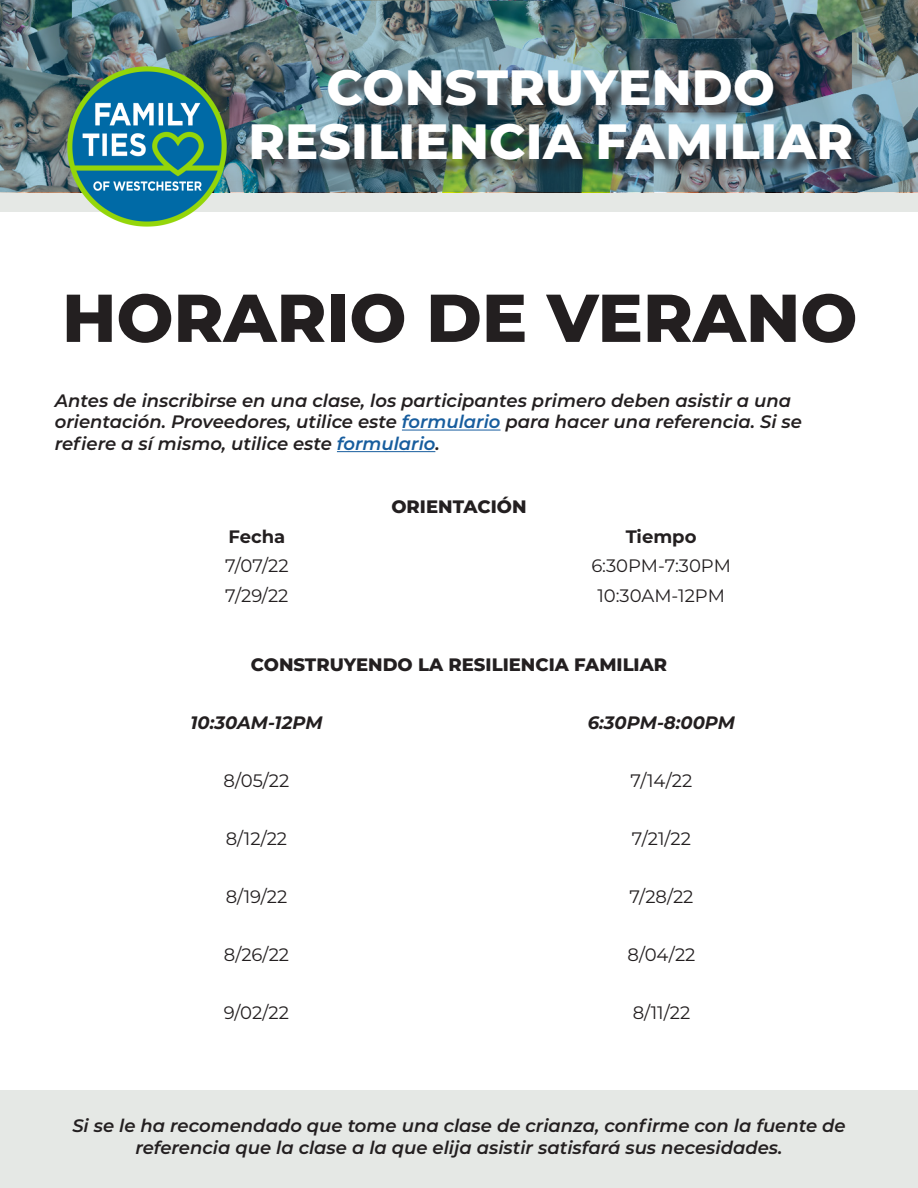
<style>
.page{position:relative;width:918px;height:1188px;background:#fff}
.page>*{position:absolute;margin:0;border:0;box-sizing:border-box;transform-origin:0 0}
.t1{font:800 67.5px "Montserrat";color:#231f20}
.t2{font:800 49.5px/54px "Montserrat";letter-spacing:.005em;color:#fff;text-align:center}
.t3{font:italic 600 18px/21.6px "Montserrat";color:#231f20;text-align:center}
.t4{font:18px "Montserrat";color:#231f20}
.t5{font:800 18px "Montserrat";color:#231f20}
.t6{font:italic 700 18px "Montserrat";color:#231f20}
.t7{font:700 18px "Montserrat";color:#231f20}
.s1{color:#175d9e}
</style>
<div class="page">
<div style="left:0;top:1091px;width:918px;height:97px;background:#e5e8e5"></div>
<div style="left:0;top:162px;width:918px;height:50px;background:#e5e8e5"></div>
<img style="left:0;top:0;width:918px;height:192px">
<img style="left:54px;top:54px;width:186px;height:186px;border-radius:93px">
<div style="left:254px;top:73px;width:615px;height:105px;background:#231f20;opacity:.75"></div>
<hr style="left:402px;top:430px;width:99px;height:1px;background:#175d9e">
<hr style="left:337px;top:451px;width:98px;height:1px;background:#175d9e">
<p class="t2" style="left:248px;top:58px;width:606px">CONSTRUYENDO<br>RESILIENCIA FAMILIAR</p>
<p class="t1" style="left:62px;top:268px;width:797px">HORARIO DE VERANO</p>
<p class="t3" style="left:55px;top:389px;width:749px;text-align:left">Antes de inscribirse en una clase, los participantes primero deben asistir a una orientación. Proveedores, utilice este <span class="s1">formulario</span> para hacer una referencia. Si se refiere a sí mismo, utilice este <span class="s1">formulario</span>.</p>
<p class="t5" style="left:391px;top:494px;width:137px">ORIENTACIÓN</p>
<p class="t7" style="left:229px;top:523px;width:58px">Fecha</p>
<p class="t7" style="left:626px;top:523px;width:72px">Tiempo</p>
<p class="t4" style="left:225px;top:553px;width:65px">7/07/22</p>
<p class="t4" style="left:591px;top:553px;width:141px">6:30PM-7:30PM</p>
<p class="t4" style="left:225px;top:583px;width:65px">7/29/22</p>
<p class="t4" style="left:597px;top:583px;width:129px">10:30AM-12PM</p>
<p class="t5" style="left:251px;top:651px;width:418px">CONSTRUYENDO LA RESILIENCIA FAMILIAR</p>
<p class="t6" style="left:190px;top:710px;width:134px">10:30AM-12PM</p>
<p class="t6" style="left:588px;top:710px;width:149px">6:30PM-8:00PM</p>
<p class="t4" style="left:224px;top:768px;width:67px">8/05/22</p>
<p class="t4" style="left:631px;top:768px;width:63px">7/14/22</p>
<p class="t4" style="left:226px;top:827px;width:63px">8/12/22</p>
<p class="t4" style="left:632px;top:827px;width:61px">7/21/22</p>
<p class="t4" style="left:226px;top:885px;width:63px">8/19/22</p>
<p class="t4" style="left:629px;top:885px;width:66px">7/28/22</p>
<p class="t4" style="left:224px;top:943px;width:67px">8/26/22</p>
<p class="t4" style="left:628px;top:943px;width:69px">8/04/22</p>
<p class="t4" style="left:224px;top:1001px;width:67px">9/02/22</p>
<p class="t4" style="left:633px;top:1001px;width:59px">8/11/22</p>
<p class="t3" style="left:72px;top:1114px;width:775px">Si se le ha recomendado que tome una clase de crianza, confirme con la fuente de referencia que la clase a la que elija asistir satisfará sus necesidades.</p>
</div>
